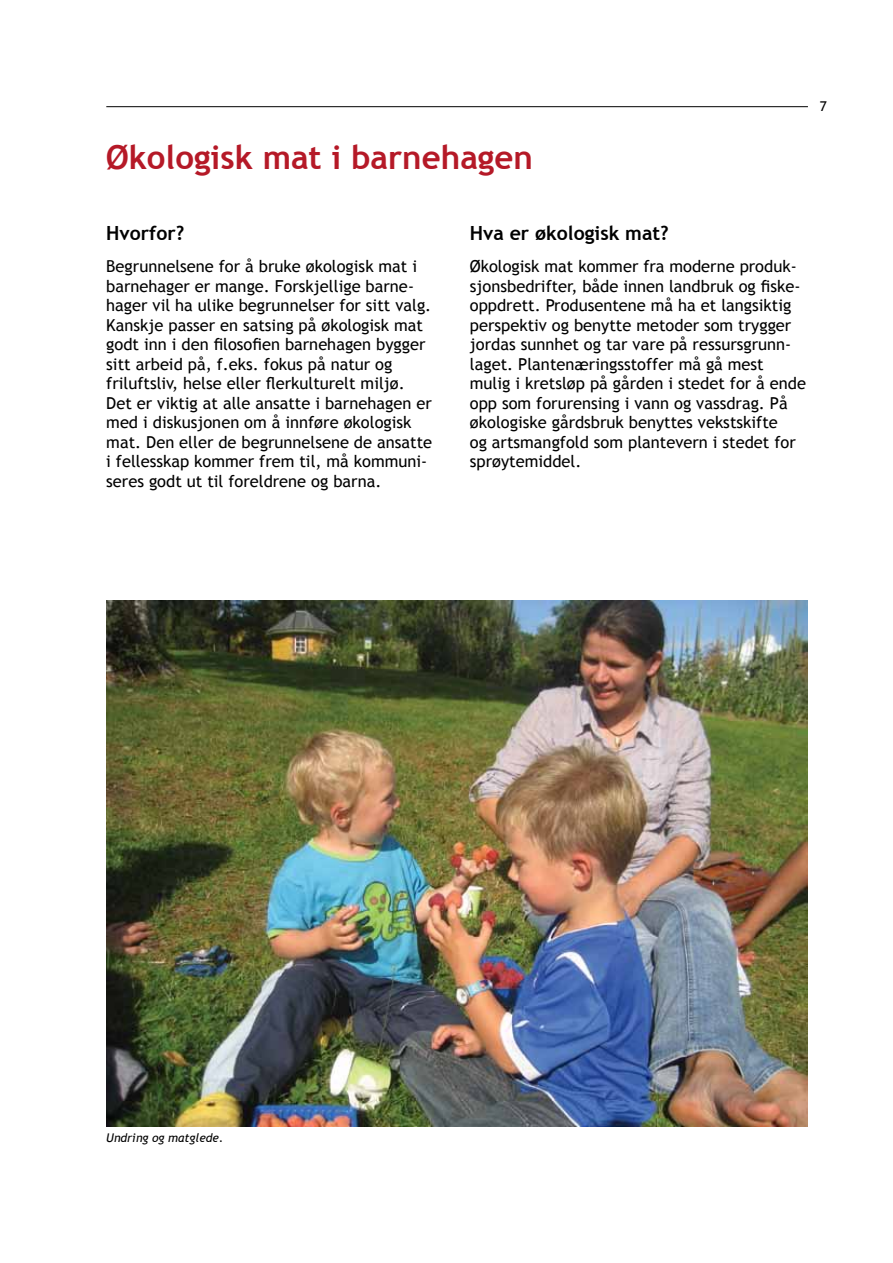
<style>
.page{position:relative;width:893px;height:1263px;background:#fff}
.page>*{position:absolute;margin:0;border:0;box-sizing:border-box;transform-origin:0 0}
.t1{font:700 33px "Trebuchet MS";color:#b51927}
.t2{font:700 19.5px "Trebuchet MS";color:#000}
.t3{font:16.5px/19.5px "Trebuchet MS";color:#000}
.t4{font:13.5px "Trebuchet MS";color:#000}
.t5{font:italic 12px "Trebuchet MS";color:#000}
</style>
<div class="page">
<hr style="left:106px;top:106px;width:702px;height:1px;background:#000">
<img style="left:106px;top:600px;width:702px;height:526px">
<h1 class="t1" style="left:106px;top:136px;width:428px">Økologisk mat i barnehagen</h1>
<p class="t4" style="left:820px;top:99px;width:9px">7</p>
<p class="t2" style="left:106px;top:221px;width:80px">Hvorfor?</p>
<p class="t3" style="left:106px;top:257px;width:327px">Begrunnelsene for å bruke økologisk mat i barnehager er mange. Forskjellige barne&shy;hager vil ha ulike begrunnelser for sitt valg.<br>Kanskje passer en satsing på økologisk mat godt inn i den filosofien barnehagen bygger sitt arbeid på, f.eks. fokus på natur og friluftsliv, helse eller flerkulturelt miljø.<br>Det er viktig at alle ansatte i barnehagen er med i diskusjonen om å innføre økologisk mat. Den eller de begrunnelsene de ansatte i fellesskap kommer frem til, må kommuni&shy;seres godt ut til foreldrene og barna.</p>
<p class="t2" style="left:470px;top:221px;width:200px">Hva er økologisk mat?</p>
<p class="t3" style="left:470px;top:257px;width:338px">Økologisk mat kommer fra moderne produk&shy;sjonsbedrifter, både innen landbruk og fiske&shy;oppdrett. Produsentene må ha et langsiktig perspektiv og benytte metoder som trygger jordas sunnhet og tar vare på ressursgrunn&shy;laget. Plantenæringsstoffer må gå mest mulig i kretsløp på gården i stedet for å ende opp som forurensing i vann og vassdrag. På økologiske gårdsbruk benyttes vekstskifte<br>og artsmangfold som plantevern i stedet for sprøytemiddel.</p>
<p class="t5" style="left:106px;top:1130px;width:119px">Undring og matglede.</p>
</div>
